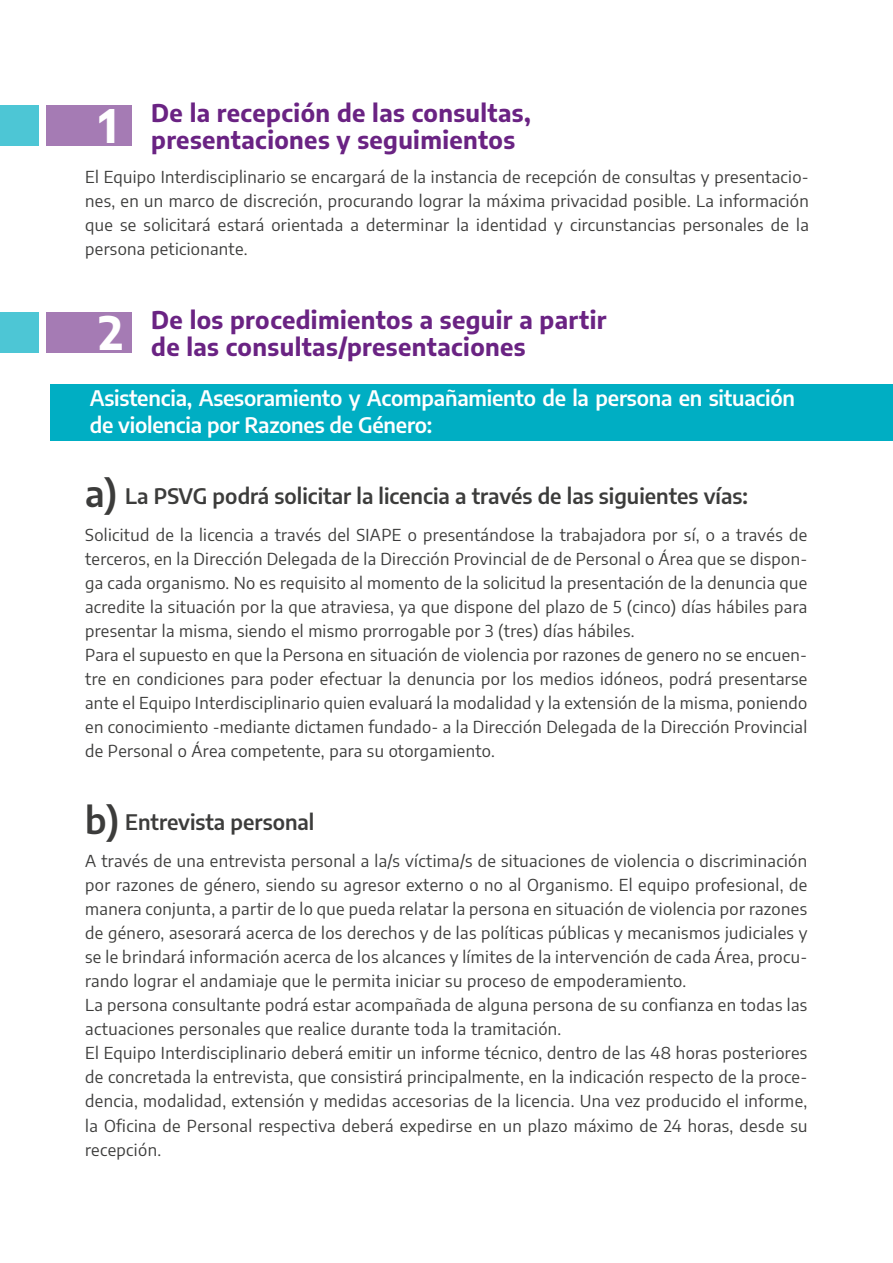
<style>
.page{position:relative;width:893px;height:1263px;background:#fff}
.page>*{position:absolute;margin:0;border:0;box-sizing:border-box;transform-origin:0 0}
.t1{font:600 36px "Encode Sans";color:#3c3c3b}
.t2{font:700 24px/27px "Encode Sans";letter-spacing:.015em;color:#6a2383}
.t3{font:600 21px/27px "Encode Sans";letter-spacing:-.01em;color:#fff}
.t4{font:600 21px "Encode Sans";color:#3c3c3b}
.t5{font:16.5px/24px "Encode Sans";letter-spacing:.02em;color:#3c3c3b}
</style>
<div class="page">
<div style="left:51px;top:384px;width:842px;height:57px;background:#00aec3"></div>
<div style="left:47px;top:105px;width:85px;height:41px;background:#a57bb4"></div>
<div style="left:0;top:105px;width:39px;height:41px;background:#4dc6d5"></div>
<div style="left:47px;top:312px;width:85px;height:41px;background:#a57bb4"></div>
<div style="left:0;top:312px;width:39px;height:41px;background:#4dc6d5"></div>
<h2 class="t2" style="left:99px;top:98px;width:433px;text-indent:52px">De la recepción de las consultas,<br><sup>1</sup> presentaciones y seguimientos</h2>
<p class="t5" style="left:85px;top:164px;width:725px;text-align:justify">El Equipo Interdisciplinario se encargará de la instancia de recepción de consultas y presentacio&shy;nes, en un marco de discreción, procurando lograr la máxima privacidad posible. La información que se solicitará estará orientada a determinar la identidad y circunstancias personales de la persona peticionante.</p>
<h2 class="t2" style="left:99px;top:305px;width:509px;text-indent:52px">De los procedimientos a seguir a partir<br><sup>2</sup> de las consultas/presentaciones</h2>
<p class="t3" style="left:90px;top:384px;width:707px">Asistencia, Asesoramiento y Acompañamiento de la persona en situación de violencia por Razones de Género:</p>
<h1 class="t1" style="left:85px;top:467px;width:34px">a)</h1>
<p class="t4" style="left:125px;top:481px;width:624px">La PSVG podrá solicitar la licencia a través de las siguientes vías:</p>
<p class="t5" style="left:85px;top:522px;width:724px">Solicitud de la licencia a través del SIAPE o presentándose la trabajadora por sí, o a través de terceros, en la Dirección Delegada de la Dirección Provincial de de Personal o Área que se dispon&shy;ga cada organismo. No es requisito al momento de la solicitud la presentación de la denuncia que acredite la situación por la que atraviesa, ya que dispone del plazo de 5 (cinco) días hábiles para presentar la misma, siendo el mismo prorrogable por 3 (tres) días hábiles.<br>Para el supuesto en que la Persona en situación de violencia por razones de genero no se encuen&shy;tre en condiciones para poder efectuar la denuncia por los medios idóneos, podrá presentarse ante el Equipo Interdisciplinario quien evaluará la modalidad y la extensión de la misma, poniendo en conocimiento -mediante dictamen fundado- a la Dirección Delegada de la Dirección Provincial de Personal o Área competente, para su otorgamiento.</p>
<h1 class="t1" style="left:85px;top:794px;width:35px">b)</h1>
<p class="t4" style="left:125px;top:807px;width:191px">Entrevista personal</p>
<p class="t5" style="left:85px;top:848px;width:724px">A través de una entrevista personal a la/s víctima/s de situaciones de violencia o discriminación por razones de género, siendo su agresor externo o no al Organismo. El equipo profesional, de manera conjunta, a partir de lo que pueda relatar la persona en situación de violencia por razones de género, asesorará acerca de los derechos y de las políticas públicas y mecanismos judiciales y se le brindará información acerca de los alcances y límites de la intervención de cada Área, procu&shy;rando lograr el andamiaje que le permita iniciar su proceso de empoderamiento.<br>La persona consultante podrá estar acompañada de alguna persona de su confianza en todas las actuaciones personales que realice durante toda la tramitación.<br>El Equipo Interdisciplinario deberá emitir un informe técnico, dentro de las 48 horas posteriores de concretada la entrevista, que consistirá principalmente, en la indicación respecto de la proce&shy;dencia, modalidad, extensión y medidas accesorias de la licencia. Una vez producido el informe, la Oficina de Personal respectiva deberá expedirse en un plazo máximo de 24 horas, desde su recepción.</p>
</div>
